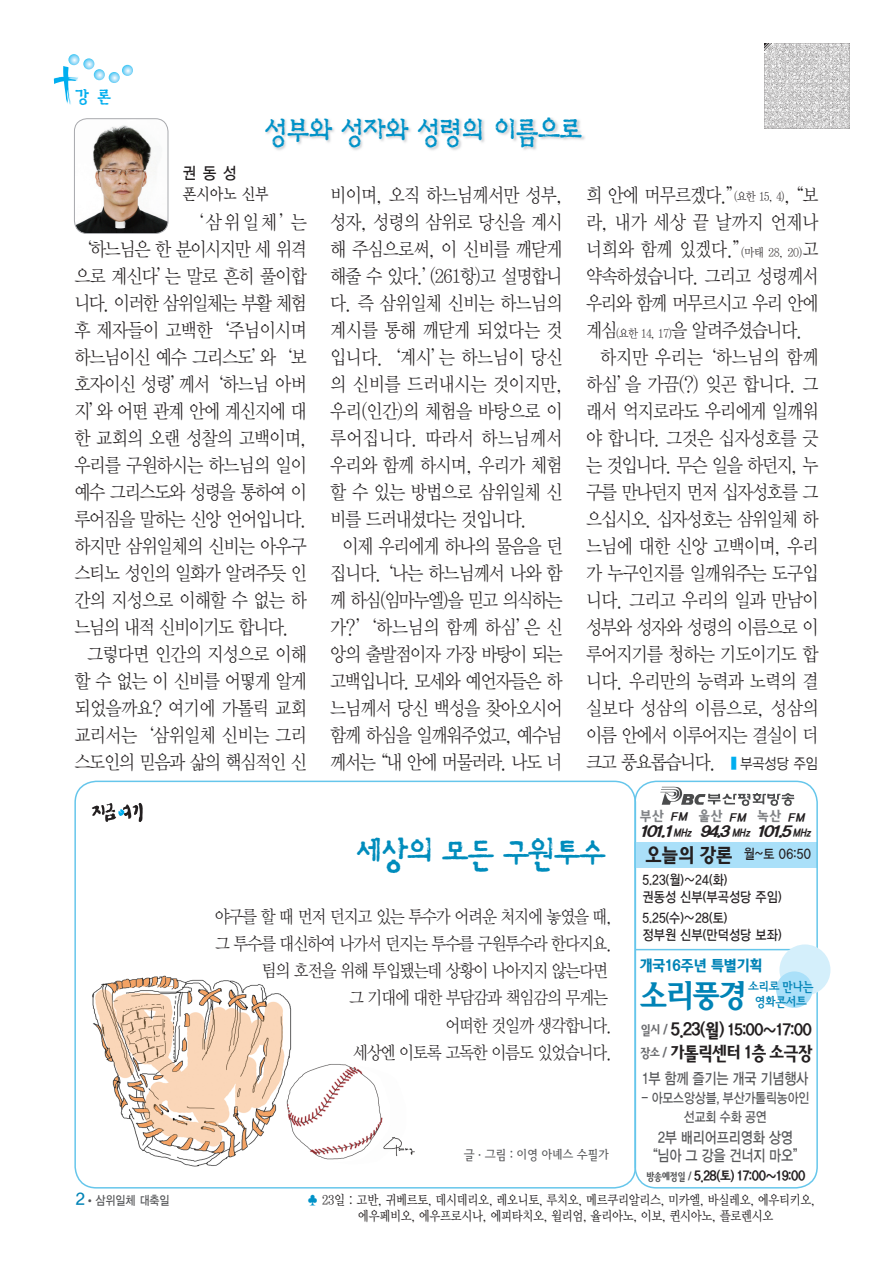
<style>
.page{position:relative;width:893px;height:1263px;background:#fff}
.page>*{position:absolute;margin:0;border:0;box-sizing:border-box;transform-origin:0 0}
.t1{font:500 36px "Korean YEC";letter-spacing:-.23em;color:#008cbc;scale:.92 1}
.t2{font:700 31.5px "Korean HSE";color:#0083b6;scale:.9 1}
.t3{font:30px "YDI Hsang IIM";letter-spacing:-.04em;color:#0092c8;scale:.89 1}
.t4{font:19.5px/27px "YDIY Mj O320";letter-spacing:-.055em;color:#231f20;text-align:justify;scale:.88 1}
.t5{font:19.5px "YDIY Mj O320";letter-spacing:-.075em;color:#231f20;scale:.88 1}
.t6{font:19.5px "YDIY Mj O320";letter-spacing:-.08em;color:#231f20;scale:.88 1}
.t7{font:19.5px "YDIY Mj O320";letter-spacing:-.035em;color:#231f20;scale:.88 1}
.t8{font:19.5px "YDIY Mj O320";letter-spacing:-.01em;color:#231f20;scale:.88 1}
.t9{font:19.5px "YDIY Mj O320";letter-spacing:-.095em;color:#231f20;scale:.88 1}
.t10{font:19.5px "YDIY Mj O320";letter-spacing:-.03em;color:#231f20;scale:.88 1}
.t11{font:19.5px "YDIY Mj O320";letter-spacing:-.02em;color:#231f20;scale:.88 1}
.t12{font:500 19.5px "Korean RO";letter-spacing:-.15em;color:#231f20;scale:.85 1}
.t13{font:18px/27px "YDIY Mj O320";letter-spacing:-.07em;color:#231f20;text-align:right;scale:.88 1}
.t14{font:500 18px "Korean RO";letter-spacing:-.15em;color:#231f20;scale:.85 1}
.t15{font:16.5px "YDIY Mj O330";color:#231f20;scale:.87 1}
.t16{font:16.5px "YDIYGO330";color:#231f20;scale:.87 1}
.t17{font:16.5px "YDI Hsang IIB";color:#00aeef}
.t18{font:700 16.5px "Korean GD";color:#0083b6}
.t19{font:700 15px/18px "Korean GD";letter-spacing:-.07em;color:#57585a;text-align:center;scale:.86 1}
.t20{font:500 15px "Korean RO";letter-spacing:-.14em;color:#231f20;scale:.81 1}
.t21{font:italic 700 15px "Korean HAN";color:#231f20;scale:1.1 1}
.t22{font:700 15px "Korean HAN";letter-spacing:-.05em;color:#0083b6;scale:.9 1}
.t23{font:15px "YDIYGO320";color:#231f20;scale:.87 1}
.t24{font:13.5px/15.5px "YDIY Mj O330";letter-spacing:-.03em;color:#231f20;scale:.87 1}
.t25{font:700 13.5px/17.5px "Korean GD";letter-spacing:-.05em;color:#231f20;scale:.87 1}
.t26{font:700 13.5px/18.8px "Korean GD";letter-spacing:-.07em;color:#57585a;text-align:center;scale:.86 1}
.t27{font:500 13.5px "Korean RMS";letter-spacing:-.1em;color:#57585a;scale:.87 1}
.t28{font:700 13.5px "Korean HAN";color:#808285;scale:.87 1}
.t29{font:700 13.5px/15px "Korean RMS";letter-spacing:-.1em;color:#0083b6;text-align:center;scale:.85 1}
.t30{font:700 12px "Korean GD";letter-spacing:-.07em;color:#57585a;scale:.89 1}
.s1{font-size:12px}
.s2{font-family:"YDIY Mj O320";font-size:28.8px;color:#00aeef}
.s3{font-style:italic;font-size:10.95px;color:#231f20}
.s4{font-size:10.5px}
.s5{font-family:"Korean HAN";font-size:19.5px}
.s6{font-size:13.5px;color:#6c6d70}
.s7{font-size:19.5px}
.s8{font-size:11.25px;color:#57585a}
.s9{color:#0092c8}
</style>
<div class="page">
<img style="left:765px;top:44px;width:85px;height:85px">
<img style="left:77px;top:975px;width:338px;height:213px">
<div style="left:74px;top:781px;width:562px;height:407px;border:2px solid #66c6eb;border-radius:21px"></div>
<svg style="left:92px;top:803px;width:51px;height:19px"></svg>
<div style="left:635px;top:842px;width:182px;height:26px;background:#aae0f9"></div>
<div style="left:634px;top:781px;width:184px;height:407px;border:2px solid #66c6eb;border-radius:21px"></div>
<svg style="left:54px;top:54px;width:79px;height:51px"></svg>
<img style="left:266px;top:118px;width:319px;height:32px">
<img style="left:74px;top:119px;width:94px;height:114px">
<div style="left:74px;top:118px;width:94px;height:116px;border:1px solid #a8a9ad;border-radius:13px"></div>
<svg style="left:660px;top:787px;width:134px;height:19px"></svg>
<hr style="left:635px;top:949px;width:182px;height:1px;background:#66c6eb">
<div style="left:779px;top:944px;width:51px;height:51px;background:#d4effb;border-radius:50%"></div>
<div style="left:776px;top:971px;width:37px;height:37px;background:#aae0f9;border-radius:50%"></div>
<p class="t17" style="left:76px;top:89px;width:37px">강 론</p>
<h3 class="t3" style="left:265px;top:118px;width:358px">성부와 성자와 성령의 이름으로</h3>
<p class="t16" style="left:183px;top:164px;width:63px">권동성</p>
<p class="t15" style="left:183px;top:186px;width:100px">폰시아노 신부</p>
<p class="t4" style="left:186px;top:209px;width:139px">‘삼위일체’는</p>
<p class="t6" style="left:74px;top:239px;width:266px">‘하느님은 한 분이시지만 세 위격</p>
<p class="t4" style="left:74px;top:263px;width:266px">으로 계신다’는 말로 흔히 풀이합</p>
<p class="t9" style="left:74px;top:293px;width:266px">니다. 이러한 삼위일체는 부활 체험</p>
<p class="t7" style="left:74px;top:320px;width:266px">후 제자들이 고백한‘주님이시며</p>
<p class="t4" style="left:74px;top:344px;width:266px">하느님이신 예수 그리스도’와‘보</p>
<p class="t4" style="left:74px;top:371px;width:266px">호자이신 성령’께서‘하느님 아버</p>
<p class="t4" style="left:74px;top:398px;width:266px">지’와 어떤 관계 안에 계신지에 대</p>
<p class="t4" style="left:74px;top:425px;width:266px">한 교회의 오랜 성찰의 고백이며,</p>
<p class="t4" style="left:74px;top:452px;width:266px">우리를 구원하시는 하느님의 일이</p>
<p class="t5" style="left:74px;top:482px;width:266px">예수 그리스도와 성령을 통하여 이</p>
<p class="t5" style="left:74px;top:509px;width:266px">루어짐을 말하는 신앙 언어입니다.</p>
<p class="t4" style="left:74px;top:533px;width:266px">하지만 삼위일체의 신비는 아우구</p>
<p class="t5" style="left:74px;top:563px;width:266px">스티노 성인의 일화가 알려주듯 인</p>
<p class="t4" style="left:74px;top:587px;width:266px">간의 지성으로 이해할 수 없는 하</p>
<p class="t6" style="left:74px;top:617px;width:246px">느님의 내적 신비이기도 합니다.</p>
<p class="t4" style="left:87px;top:641px;width:251px">그렇다면 인간의 지성으로 이해</p>
<p class="t4" style="left:74px;top:668px;width:266px">할 수 없는 이 신비를 어떻게 알게</p>
<p class="t10" style="left:74px;top:698px;width:266px">되었을까요? 여기에 가톨릭 교회</p>
<p class="t7" style="left:74px;top:725px;width:266px">교리서는‘삼위일체 신비는 그리</p>
<p class="t5" style="left:74px;top:752px;width:266px">스도인의 믿음과 삶의 핵심적인 신</p>
<p class="t4" style="left:330px;top:182px;width:266px">비이며, 오직 하느님께서만 성부, 성자, 성령의 삼위로 당신을 계시 해 주심으로써, 이 신비를 깨닫게 해줄 수 있다.’(261항)고 설명합니 다. 즉 삼위일체 신비는 하느님의 계시를 통해 깨닫게 되었다는 것 입니다.‘계시’는 하느님이 당신 의 신비를 드러내시는 것이지만, 우리(인간)의 체험을 바탕으로 이 루어집니다. 따라서 하느님께서 우리와 함께 하시며, 우리가 체험 할 수 있는 방법으로 삼위일체 신 비를 드러내셨다는 것입니다.</p>
<p class="t4" style="left:330px;top:533px;width:266px;text-indent:12px">이제 우리에게 하나의 물음을 던 집니다.‘나는 하느님께서 나와 함 께 하심(임마누엘)을 믿고 의식하는 가?’‘하느님의 함께 하심’은 신 앙의 출발점이자 가장 바탕이 되는 고백입니다. 모세와 예언자들은 하 느님께서 당신 백성을 찾아오시어 함께 하심을 일깨워주었고, 예수님 께서는“내 안에 머물러라. 나도 너</p>
<p class="t4" style="left:586px;top:182px;width:266px">희 안에 머무르겠다.”<span class="s1">(요한 15, 4)</span>,“보</p>
<p class="t8" style="left:586px;top:212px;width:266px">라, 내가 세상 끝 날까지 언제나</p>
<p class="t4" style="left:586px;top:236px;width:266px">너희와 함께 있겠다.”<span class="s1">(마태 28, 20)</span>고</p>
<p class="t4" style="left:586px;top:263px;width:266px">약속하셨습니다. 그리고 성령께서</p>
<p class="t5" style="left:586px;top:293px;width:266px">우리와 함께 머무르시고 우리 안에</p>
<p class="t4" style="left:586px;top:317px;width:248px">계심<span class="s1">(요한 14, 17)</span>을 알려주셨습니다.</p>
<p class="t8" style="left:600px;top:347px;width:250px">하지만 우리는‘하느님의 함께</p>
<p class="t4" style="left:586px;top:371px;width:266px">하심’을 가끔(?) 잊곤 합니다. 그</p>
<p class="t4" style="left:586px;top:398px;width:266px">래서 억지로라도 우리에게 일깨워</p>
<p class="t4" style="left:586px;top:425px;width:266px">야 합니다. 그것은 십자성호를 긋</p>
<p class="t6" style="left:586px;top:455px;width:266px">는 것입니다. 무슨 일을 하던지, 누</p>
<p class="t5" style="left:586px;top:482px;width:266px">구를 만나던지 먼저 십자성호를 그</p>
<p class="t5" style="left:586px;top:509px;width:266px">으십시오. 십자성호는 삼위일체 하</p>
<p class="t4" style="left:586px;top:533px;width:266px">느님에 대한 신앙 고백이며, 우리</p>
<p class="t4" style="left:586px;top:560px;width:266px">가 누구인지를 일깨워주는 도구입</p>
<p class="t4" style="left:586px;top:587px;width:266px">니다. 그리고 우리의 일과 만남이</p>
<p class="t5" style="left:586px;top:617px;width:266px">성부와 성자와 성령의 이름으로 이</p>
<p class="t4" style="left:586px;top:641px;width:266px">루어지기를 청하는 기도이기도 합</p>
<p class="t4" style="left:586px;top:668px;width:266px">니다. 우리만의 능력과 노력의 결</p>
<p class="t11" style="left:586px;top:698px;width:266px">실보다 성삼의 이름으로, 성삼의</p>
<p class="t5" style="left:586px;top:725px;width:266px">이름 안에서 이루어지는 결실이 더</p>
<p class="t6" style="left:586px;top:752px;width:149px">크고 풍요롭습니다.</p>
<p class="t23" style="left:729px;top:755px;width:104px"><span class="s2">■</span> 부곡성당 주임</p>
<h1 class="t1" style="left:353px;top:836px;width:281px">세상의 모든 구원투수</h1>
<p class="t13" style="left:215px;top:904px;width:453px">야구를 할 때 먼저 던지고 있는 투수가 어려운 처지에 놓였을 때, 그 투수를 대신하여 나가서 던지는 투수를 구원투수라 한다지요. 팀의 호전을 위해 투입됐는데 상황이 나아지지 않는다면<br>그 기대에 대한 부담감과 책임감의 무게는<br>어떠한 것일까 생각합니다.<br>세상엔 이토록 고독한 이름도 있었습니다.</p>
<p class="t27" style="left:463px;top:1148px;width:169px">글·그림 : 이영 아녜스 수필가</p>
<p class="t28" style="left:698px;top:808px;width:59px">울산 <span class="s3">FM</span></p>
<p class="t28" style="left:757px;top:808px;width:59px">녹산 <span class="s3">FM</span></p>
<p class="t28" style="left:640px;top:808px;width:59px">부산 <span class="s3">FM</span></p>
<p class="t21" style="left:639px;top:824px;width:160px">101.1<span class="s4">MHz</span> 94.3 <span class="s4">MHz</span> 101.5 <span class="s4">MHz</span></p>
<p class="t25" style="left:645px;top:845px;width:192px"><span class="s5">오늘의 강론</span> 월~토 06:50</p>
<p class="t25" style="left:642px;top:871px;width:162px">5.23(월)∼24(화)<br>권동성 신부(부곡성당 주임)</p>
<p class="t25" style="left:642px;top:909px;width:162px">5.25(수)∼28(토)<br>정부원 신부(만덕성당 보좌)</p>
<p class="t22" style="left:639px;top:958px;width:138px">개국16주년 특별기획</p>
<h2 class="t2" style="left:639px;top:978px;width:121px">소리풍경</h2>
<p class="t29" style="left:748px;top:980px;width:80px">소리로 만나는 영화콘서트</p>
<p class="t14" style="left:640px;top:1021px;width:205px"><span class="s6">일시 /</span> <span class="s7">5.23(월)</span> 15:00∼17:00</p>
<p class="t12" style="left:639px;top:1042px;width:206px"><span class="s6">장소 /</span> 가톨릭센터 1층 소극장</p>
<p class="t19" style="left:642px;top:1070px;width:196px">1부 함께 즐기는 개국 기념행사</p>
<p class="t26" style="left:641px;top:1088px;width:198px">- 아모스앙상블, 부산가톨릭농아인 선교회 수화 공연</p>
<p class="t19" style="left:645px;top:1129px;width:189px">2부 배리어프리영화 상영 “님아 그 강을 건너지 마오”</p>
<p class="t20" style="left:646px;top:1169px;width:200px"><span class="s8">방송예정일 /</span> 5.28(토) 17:00∼19:00</p>
<p class="t18" style="left:75px;top:1190px;width:12px">2</p>
<p class="t30" style="left:88px;top:1194px;width:94px"><sup>●</sup> 삼위일체 대축일</p>
<p class="t24" style="left:358px;top:1193px;width:527px;text-indent:-51px"><span class="s9">♣</span> 23일 : 고반, 귀베르토, 데시데리오, 레오니토, 루치오, 메르쿠리알리스, 미카엘, 바실레오, 에우티키오, 에우페비오, 에우프로시나, 에피타치오, 윌리엄, 율리아노, 이보, 퀸시아노, 플로렌시오</p>
</div>
